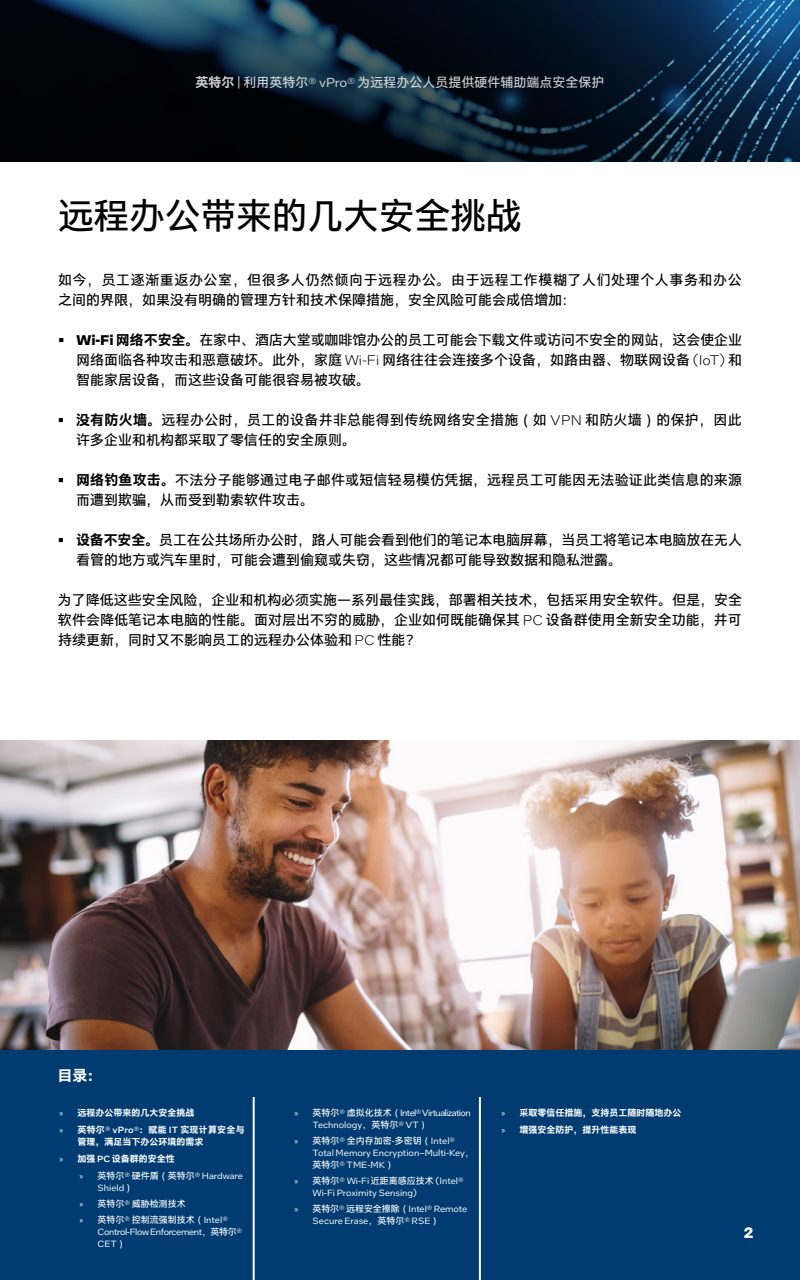
<style>
.page{position:relative;width:800px;height:1280px;background:#fff}
.page>*{position:absolute;margin:0;border:0;box-sizing:border-box;transform-origin:0 0}
.t1{font:36px "Intel Clear Hans";letter-spacing:-.01em;color:#000}
.t2{font:700 15px "Intel Clear Hans";color:#fff}
.t3{font:700 15px "Intel One Text";color:#fff}
.t4{font:14px/20px "Intel Clear Hans";color:#000;text-align:justify}
.t5{font:14px/20px "Intel Clear Hans";letter-spacing:.04em;color:#000}
.t6{font:14px/20px "Intel Clear Hans";letter-spacing:.02em;color:#000}
.t7{font:13px "Intel Clear Hans";color:#fff}
.t8{font:9px/12px "Intel One Text";color:#fff}
.t9{font:700 9px/17px "Intel Clear Hans";color:#fff}
.t10{font:9px/16px "Intel Clear Hans";color:#fff}
.t11{font:9px/12px "Intel One Text";letter-spacing:-.065em;color:#fff}
.t12{font:9px/12px "Intel One Text";letter-spacing:-.04em;color:#fff}
.s1{font-weight:700}
.s2{font-family:"Intel One Text"}
.s3{font-family:"Intel One Text";font-weight:700}
.s4{font-family:"Intel One Text";font-weight:300}
.s5{font-family:"Myriad Pro";font-weight:400}
.s6{font-family:"Intel One Text";font-weight:500}
.s7{font-family:"Myriad Pro"}
.s8{font-family:"Intel Clear Hans"}
</style>
<div class="page">
<img style="left:0;top:740px;width:800px;height:310px">
<div style="left:0;top:1050px;width:800px;height:230px;background:#003c71"></div>
<hr style="left:253px;top:1097px;width:2px;height:183px;background:#fff">
<hr style="left:479px;top:1097px;width:2px;height:183px;background:#fff">
<svg style="left:0;top:0;width:800px;height:162px;background:#0a1b2b"></svg>
<p class="t7" style="left:196px;top:75px;width:410px"><span class="s1">英特尔</span> <span class="s2">|</span> 利用英特尔<span class="s2">® vPro®</span> 为远程办公人员提供硬件辅助端点安全保护</p>
<h1 class="t1" style="left:58px;top:196px;width:465px">远程办公带来的几大安全挑战</h1>
<p class="t5" style="left:58px;top:270px;width:685px">如今，员工逐渐重返办公室，但很多人仍然倾向于远程办公。由于远程工作模糊了人们处理个人事务和办公之间的界限，如果没有明确的管理方针和技术保障措施，安全风险可能会成倍增加：</p>
<p class="t4" style="left:76px;top:330px;width:668px;text-indent:-18px"><span class="s3">• Wi-Fi</span> <span class="s1">网络不安全。</span>在家中、酒店大堂或咖啡馆办公的员工可能会下载文件或访问不安全的网站，这会使企业网络面临各种攻击和恶意破坏。此外，家庭 <span class="s4">Wi-Fi</span> 网络往往会连接多个设备，如路由器、物联网设备 <span class="s4">(IoT)</span> 和智能家居设备，而这些设备可能很容易被攻破。</p>
<p class="t6" style="left:76px;top:410px;width:667px;text-indent:-18px"><span class="s3">•</span> <span class="s1">没有防火墙。</span>远程办公时，员工的设备并非总能得到传统网络安全措施（如 <span class="s4">VPN</span> 和防火墙）的保护，因此许多企业和机构都采取了零信任的安全原则。</p>
<p class="t4" style="left:76px;top:470px;width:668px;text-indent:-18px"><span class="s3">•</span> <span class="s1">网络钓鱼攻击。</span>不法分子能够通过电子邮件或短信轻易模仿凭据，远程员工可能因无法验证此类信息的来源而遭到欺骗，从而受到勒索软件攻击。</p>
<p class="t4" style="left:76px;top:530px;width:668px;text-indent:-18px"><span class="s3">•</span> <span class="s1">设备不安全。</span>员工在公共场所办公时，路人可能会看到他们的笔记本电脑屏幕，当员工将笔记本电脑放在无人看管的地方或汽车里时，可能会遭到偷窥或失窃，这些情况都可能导致数据和隐私泄露。</p>
<p class="t4" style="left:58px;top:590px;width:686px">为了降低这些安全风险，企业和机构必须实施一系列最佳实践，部署相关技术，包括采用安全软件。但是，安全软件会降低笔记本电脑的性能。面对层出不穷的威胁，企业如何既能确保其 <span class="s4">PC</span> 设备群使用全新安全功能，并可持续更新，同时又不影响员工的远程办公体验和 <span class="s4">PC</span> 性能？</p>
<p class="t2" style="left:57px;top:1067px;width:47px">目录：</p>
<p class="t9" style="left:60px;top:1104px;width:187px"><span class="s5">»</span> 远程办公带来的几大安全挑战<br><span class="s5">»</span> 英特尔<span class="s6">® vPro®</span>：赋能 <span class="s6">IT</span> 实现计算安全与</p>
<p class="t9" style="left:60px;top:1133px;width:145px;text-indent:18px">管理，满足当下办公环境的需求<span class="s5">»</span> 加强 <span class="s6">PC</span> 设备群的安全性</p>
<p class="t10" style="left:80px;top:1167px;width:165px"><span class="s7">»</span> 英特尔<span class="s2">®</span> 硬件盾（英特尔<span class="s2">® Hardware</span></p>
<p class="t8" style="left:98px;top:1181px;width:37px">Shield<span class="s8">）</span></p>
<p class="t10" style="left:80px;top:1195px;width:150px"><span class="s7">»</span> 英特尔<span class="s2">®</span> 威胁检测技术<br><span class="s7">»</span> 英特尔<span class="s2">®</span> 控制流强制技术（<span class="s2">Intel®</span></p>
<p class="t12" style="left:98px;top:1225px;width:146px">Control-Flow Enforcement<span class="s8">，英特尔</span>®<br>CET<span class="s8">）</span></p>
<p class="t11" style="left:313px;top:1106px;width:160px;text-indent:-18px"><span class="s7">»</span> <span class="s8">英特尔</span>® <span class="s8">虚拟化技术（</span>Intel® Virtualization<br>Technology<span class="s8">，英特尔</span>® VT<span class="s8">）</span></p>
<p class="t10" style="left:295px;top:1132px;width:162px"><span class="s7">»</span> 英特尔<span class="s2">®</span> 全内存加密<span class="s2">-</span>多密钥（<span class="s2">Intel®</span></p>
<p class="t8" style="left:313px;top:1146px;width:163px">Total Memory Encryption–Multi-Key<span class="s8">，英特尔</span>® TME-MK<span class="s8">）</span></p>
<p class="t8" style="left:313px;top:1174px;width:153px;text-indent:-18px"><span class="s7">»</span> <span class="s8">英特尔</span>® Wi-Fi <span class="s8">近距离感应技术</span> (Intel®<br>Wi-Fi Proximity Sensing)</p>
<p class="t8" style="left:313px;top:1202px;width:156px;text-indent:-18px"><span class="s7">»</span> <span class="s8">英特尔</span>® <span class="s8">远程安全擦除（</span>Intel® Remote<br>Secure Erase<span class="s8">，英特尔</span>® RSE<span class="s8">）</span></p>
<p class="t9" style="left:502px;top:1104px;width:181px"><span class="s5">»</span> 采取零信任措施，支持员工随时随地办公<span class="s5">»</span> 增强安全防护，提升性能表现</p>
<p class="t3" style="left:744px;top:1222px;width:11px">2</p>
</div>
